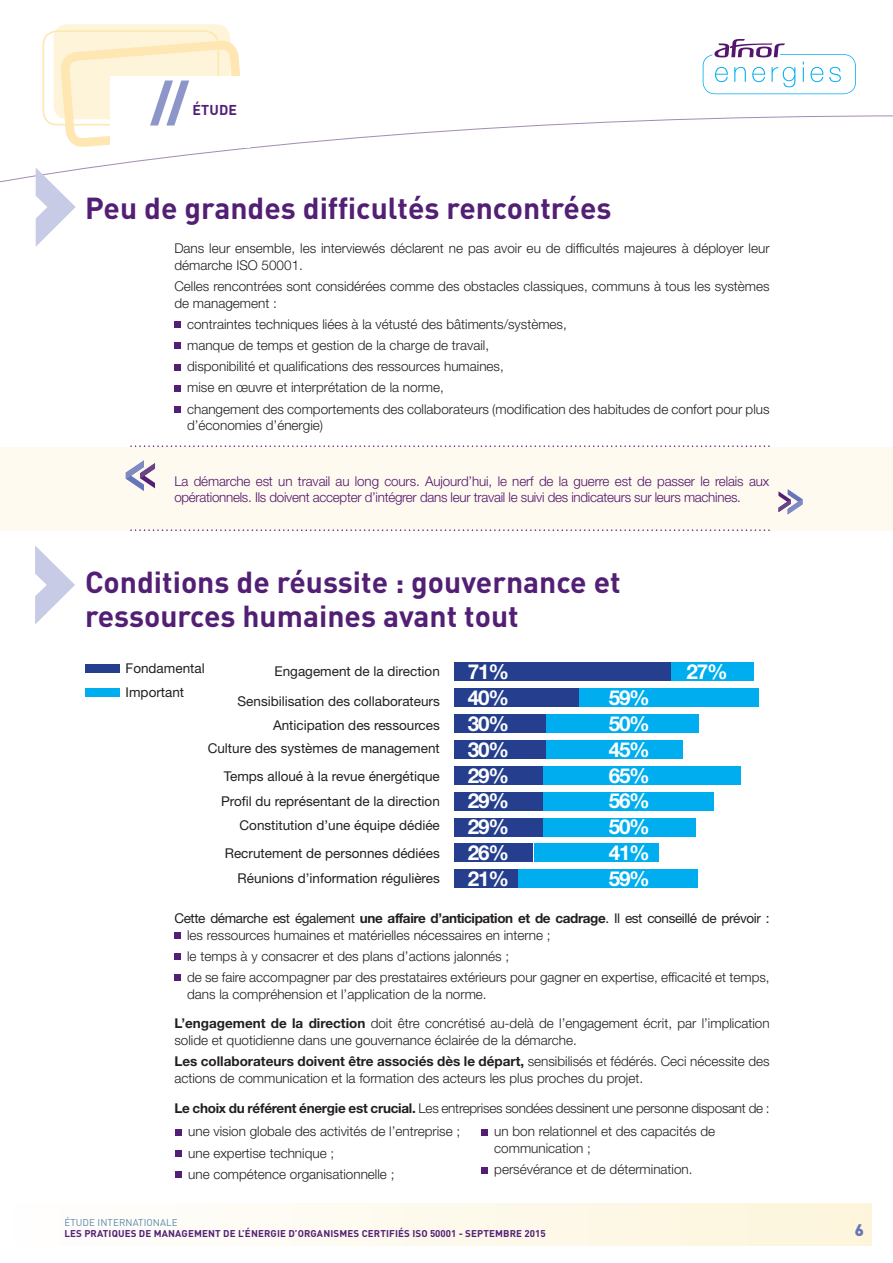
<style>
.page{position:relative;width:893px;height:1263px;background:#fff}
.page>*{position:absolute;margin:0;border:0;box-sizing:border-box;transform-origin:0 0}
.t1{font:900 52.35px "DINOT";color:#8d96c9}
.t2{font:700 30px/34.5px "DIN";color:#531f75}
.t3{font:700 20.7px "Helvetica Neue";letter-spacing:-.06em;color:#fff}
.t4{font:900 16.5px "DINOT";color:#6776b8}
.t5{font:700 14.1px "DIN";letter-spacing:.015em;color:#531f75}
.t6{font:300 13.5px/21.1px "Helvetica Neue";color:#231f20}
.t7{font:13.5px/23.1px "Helvetica Neue";color:#231f20;text-align:right}
.t8{font:300 13.5px/16.8px "Helvetica Neue";letter-spacing:-.02em;color:#53156d}
.t9{font:700 9.75px "DIN";letter-spacing:.015em;color:#531f75}
.t10{font:9.75px "DINOT";letter-spacing:.01em;color:#5b8ba8}
.s1{font-weight:400}
.s2{font-weight:700}
</style>
<div class="page">
<svg style="left:0;top:115px;width:893px;height:81px"></svg>
<div style="left:54px;top:24px;width:176px;height:95px;background:#fef4da;border-radius:14px"></div>
<svg style="left:43px;top:30px;width:197px;height:117px"></svg>
<div style="left:110px;top:76px;width:140px;height:72px;background:#fff"></div>
<div style="left:0;top:1203px;width:872px;height:43px;background:linear-gradient(to right,#fefeff,#fdf5db)"></div>
<svg style="left:703px;top:39px;width:153px;height:55px"></svg>
<div style="left:0;top:446px;width:893px;height:84px;background:#fefaef"></div>
<hr style="left:0;top:923px;width:1px;height:138px;background:#fefaef">
<div style="left:174px;top:322px;width:7px;height:6px;background:#531f75"></div>
<div style="left:174px;top:343px;width:7px;height:6px;background:#531f75"></div>
<div style="left:174px;top:364px;width:7px;height:6px;background:#531f75"></div>
<div style="left:174px;top:385px;width:7px;height:6px;background:#531f75"></div>
<div style="left:174px;top:406px;width:7px;height:6px;background:#531f75"></div>
<div style="left:174px;top:932px;width:7px;height:7px;background:#531f75"></div>
<div style="left:174px;top:953px;width:7px;height:7px;background:#531f75"></div>
<div style="left:174px;top:974px;width:7px;height:7px;background:#531f75"></div>
<svg style="left:36px;top:168px;width:40px;height:78px"></svg>
<svg style="left:35px;top:545px;width:40px;height:80px"></svg>
<div style="left:175px;top:1129px;width:7px;height:6px;background:#531f75"></div>
<div style="left:175px;top:1150px;width:7px;height:6px;background:#531f75"></div>
<div style="left:175px;top:1171px;width:7px;height:7px;background:#531f75"></div>
<svg style="left:482px;top:1129px;width:6px;height:6px"></svg>
<svg style="left:482px;top:1167px;width:6px;height:6px"></svg>
<svg style="left:130px;top:445px;width:640px;height:2px"></svg>
<svg style="left:126px;top:460px;width:29px;height:31px"></svg>
<svg style="left:778px;top:489px;width:25px;height:25px"></svg>
<svg style="left:130px;top:529px;width:640px;height:2px"></svg>
<div style="left:671px;top:663px;width:82px;height:18px;background:#00aeef"></div>
<div style="left:580px;top:689px;width:179px;height:18px;background:#00aeef"></div>
<div style="left:546px;top:714px;width:152px;height:19px;background:#00aeef"></div>
<div style="left:546px;top:740px;width:137px;height:19px;background:#00aeef"></div>
<div style="left:543px;top:766px;width:198px;height:18px;background:#00aeef"></div>
<div style="left:543px;top:792px;width:170px;height:18px;background:#00aeef"></div>
<div style="left:543px;top:818px;width:152px;height:18px;background:#00aeef"></div>
<div style="left:534px;top:844px;width:125px;height:18px;background:#00aeef"></div>
<div style="left:518px;top:870px;width:180px;height:18px;background:#00aeef"></div>
<div style="left:454px;top:663px;width:217px;height:18px;background:#253f8e"></div>
<div style="left:454px;top:689px;width:125px;height:18px;background:#253f8e"></div>
<div style="left:454px;top:714px;width:92px;height:19px;background:#253f8e"></div>
<div style="left:454px;top:740px;width:92px;height:19px;background:#253f8e"></div>
<div style="left:454px;top:766px;width:89px;height:18px;background:#253f8e"></div>
<div style="left:454px;top:792px;width:89px;height:18px;background:#253f8e"></div>
<div style="left:454px;top:818px;width:89px;height:18px;background:#253f8e"></div>
<div style="left:454px;top:844px;width:79px;height:18px;background:#253f8e"></div>
<div style="left:454px;top:870px;width:64px;height:18px;background:#253f8e"></div>
<div style="left:85px;top:664px;width:34px;height:9px;background:#253f8e"></div>
<div style="left:85px;top:689px;width:34px;height:8px;background:#00aeef"></div>
<h1 class="t1" style="left:150px;top:68px;width:40px">//</h1>
<p class="t5" style="left:192px;top:100px;width:46px">ÉTUDE</p>
<h2 class="t2" style="left:85px;top:190px;width:528px">Peu de grandes difficultés rencontrées</h2>
<p class="t6" style="left:174px;top:240px;width:597px;line-height:16.8px">Dans leur ensemble, les interviewés déclarent ne pas avoir eu de difficultés majeures à déployer leur démarche ISO 50001.</p>
<p class="t6" style="left:174px;top:278px;width:597px;line-height:16.8px">Celles rencontrées sont considérées comme des obstacles classiques, communs à tous les systèmes de management :</p>
<p class="t6" style="left:187px;top:313px;width:584px">contraintes techniques liées à la vétusté des bâtiments/systèmes,<br>manque de temps et gestion de la charge de travail,<br>disponibilité et qualifications des ressources humaines,<br>mise en œuvre et interprétation de la norme,<br>changement des comportements des collaborateurs (modification des habitudes de confort pour plus</p>
<p class="t6" style="left:187px;top:415px;width:138px">d’économies d’énergie)</p>
<p class="t8" style="left:174px;top:472px;width:596px">La démarche est un travail au long cours. Aujourd’hui, le nerf de la guerre est de passer le relais aux opérationnels. Ils doivent accepter d’intégrer dans leur travail le suivi des indicateurs sur leurs machines.</p>
<h2 class="t2" style="left:85px;top:563px;width:537px">Conditions de réussite : gouvernance et ressources humaines avant tout</h2>
<p class="t7" style="left:126px;top:656px;width:81px;line-height:24.5px;text-align:left">Fondamental<br>Important</p>
<p class="t7" style="left:275px;top:660px;width:167px">Engagement de la direction</p>
<p class="t7" style="left:208px;top:690px;width:234px">Sensibilisation des collaborateurs<br>Anticipation des ressources<br>Culture des systèmes de management</p>
<h3 class="t3" style="left:468px;top:659px;width:43px">71%</h3>
<h3 class="t3" style="left:468px;top:685px;width:43px">40%</h3>
<h3 class="t3" style="left:468px;top:711px;width:43px">30%</h3>
<h3 class="t3" style="left:468px;top:737px;width:43px">30%</h3>
<h3 class="t3" style="left:609px;top:685px;width:43px">59%</h3>
<h3 class="t3" style="left:609px;top:711px;width:43px">50%</h3>
<h3 class="t3" style="left:609px;top:737px;width:43px">45%</h3>
<p class="t7" style="left:224px;top:765px;width:217px">Temps alloué à la revue énergétique</p>
<h3 class="t3" style="left:468px;top:762px;width:43px">29%</h3>
<h3 class="t3" style="left:609px;top:762px;width:43px">65%</h3>
<p class="t7" style="left:221px;top:789px;width:220px;line-height:23.7px">Profil du représentant de la direction<br>Constitution d’une équipe dédiée</p>
<h3 class="t3" style="left:468px;top:788px;width:43px">29%</h3>
<h3 class="t3" style="left:468px;top:814px;width:43px">29%</h3>
<h3 class="t3" style="left:609px;top:788px;width:43px">56%</h3>
<h3 class="t3" style="left:609px;top:814px;width:43px">50%</h3>
<p class="t7" style="left:225px;top:840px;width:217px;line-height:25.8px">Recrutement de personnes dédiées<br>Réunions d’information régulières</p>
<h3 class="t3" style="left:468px;top:840px;width:43px">26%</h3>
<h3 class="t3" style="left:468px;top:866px;width:43px">21%</h3>
<h3 class="t3" style="left:609px;top:840px;width:43px">41%</h3>
<h3 class="t3" style="left:609px;top:866px;width:43px">59%</h3>
<h3 class="t3" style="left:687px;top:659px;width:43px">27%</h3>
<p class="t6" style="left:187px;top:909px;width:584px;line-height:16.8px;text-indent:-13px"><span class="s1">Cette démarche est également</span> <span class="s2">une affaire d’anticipation et de cadrage</span><span class="s1">. Il est conseillé de prévoir : </span>les ressources humaines et matérielles nécessaires en interne ;</p>
<p class="t6" style="left:187px;top:945px;width:584px">le temps à y consacrer et des plans d’actions jalonnés ;<br>de se faire accompagner par des prestataires extérieurs pour gagner en expertise, efficacité et temps,</p>
<p class="t6" style="left:174px;top:979px;width:597px;line-height:29.7px;text-indent:13px">dans la compréhension et l’application de la norme.<br><span class="s2">L’engagement de la direction</span> doit être concrétisé au-delà de l’engagement écrit, par l’implication</p>
<p class="t6" style="left:174px;top:1030px;width:597px">solide et quotidienne dans une gouvernance éclairée de la démarche.<br><span class="s2">Les collaborateurs doivent être associés dès le départ,</span> sensibilisés et fédérés. Ceci nécessite des</p>
<p class="t6" style="left:174px;top:1063px;width:597px;line-height:29.7px">actions de communication et la formation des acteurs les plus proches du projet.<br><span class="s2">Le choix du référent énergie est crucial.</span> Les entreprises sondées dessinent une personne disposant de :</p>
<p class="t6" style="left:188px;top:1121px;width:274px">une vision globale des activités de l’entreprise ; une expertise technique ;<br>une compétence organisationnelle ;</p>
<p class="t6" style="left:494px;top:1123px;width:222px;line-height:16.8px">un bon relationnel et des capacités de communication ;</p>
<p class="t6" style="left:494px;top:1159px;width:200px">persévérance et de détermination.</p>
<p class="t10" style="left:64px;top:1217px;width:115px">ÉTUDE INTERNATIONALE</p>
<p class="t9" style="left:64px;top:1227px;width:483px">LES PRATIQUES DE MANAGEMENT DE L’ÉNERGIE D’ORGANISMES CERTIFIÉS ISO 50001 - SEPTEMBRE 2015</p>
<p class="t4" style="left:855px;top:1219px;width:11px">6</p>
</div>
